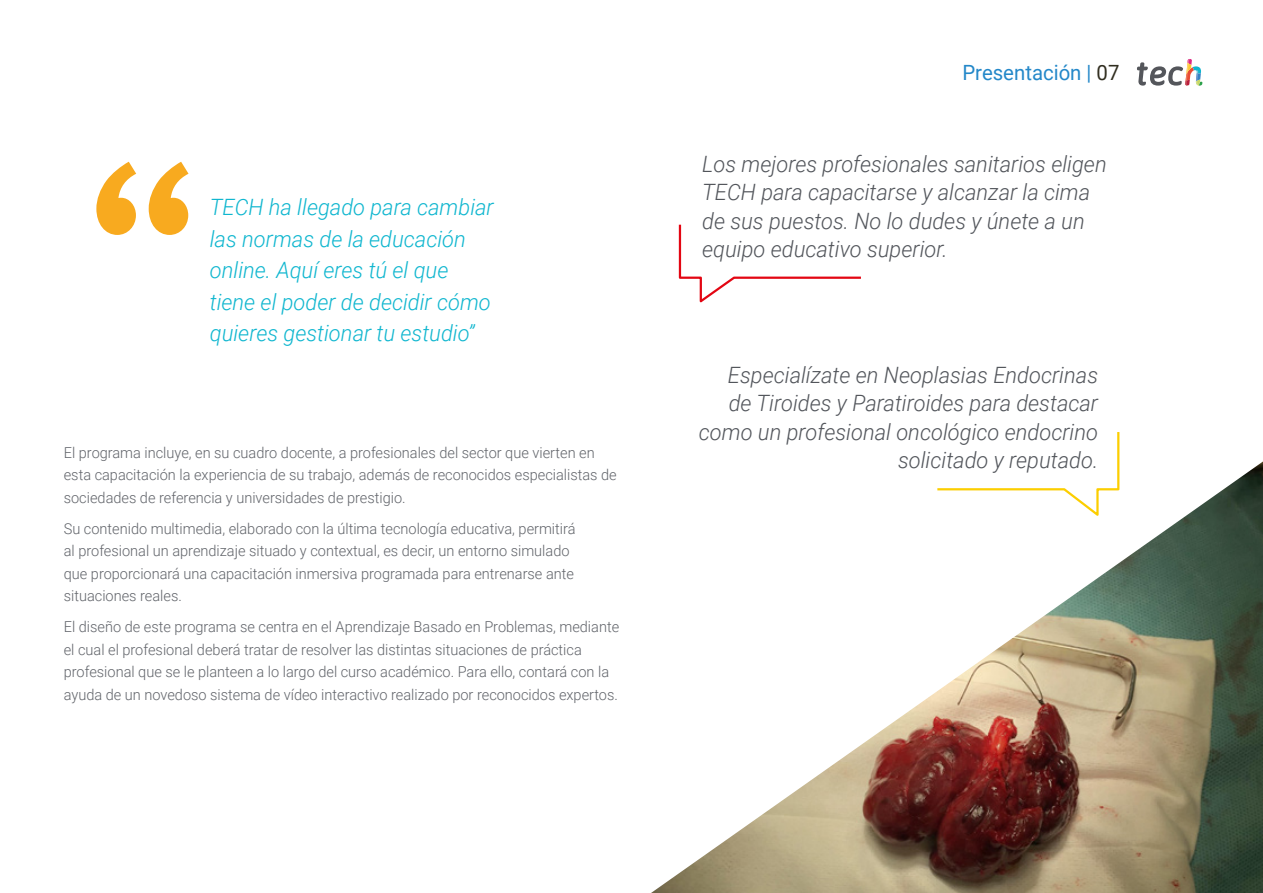
<style>
.page{position:relative;width:1263px;height:893px;background:#fff}
.page>*{position:absolute;margin:0;border:0;box-sizing:border-box;transform-origin:0 0}
.t1{font:italic 300 22.5px/28.5px "Roboto";color:#52555b;text-align:right}
.t2{font:italic 300 22.5px/31.5px "Roboto";color:#0fb6cf}
.t3{font:21px "Roboto";color:#2488c9}
.t4{font:300 15px/22.5px "Roboto";color:#61646a}
.s1{color:#312e20}
</style>
<div class="page">
<svg style="left:96px;top:162px;width:93px;height:73px"></svg>
<svg style="left:1137px;top:59px;width:65px;height:27px"></svg>
<svg style="left:1117px;top:432px;width:3px;height:29px"></svg>
<svg style="left:678px;top:224px;width:183px;height:79px"></svg>
<img style="left:651px;top:461px;width:612px;height:432px">
<h1 class="t2" style="left:210px;top:191px;width:286px">TECH ha llegado para cambiar las normas de la educación online. Aquí eres tú el que tiene el poder de decidir cómo quieres gestionar tu estudio”</h1>
<p class="t4" style="left:64px;top:441px;width:554px">El programa incluye, en su cuadro docente, a profesionales del sector que vierten en esta capacitación la experiencia de su trabajo, además de reconocidos especialistas de sociedades de referencia y universidades de prestigio.</p>
<p class="t4" style="left:64px;top:517px;width:513px">Su contenido multimedia, elaborado con la última tecnología educativa, permitirá al profesional un aprendizaje situado y contextual, es decir, un entorno simulado que proporcionará una capacitación inmersiva programada para entrenarse ante situaciones reales.</p>
<p class="t4" style="left:64px;top:615px;width:557px">El diseño de este programa se centra en el Aprendizaje Basado en Problemas, mediante el cual el profesional deberá tratar de resolver las distintas situaciones de práctica profesional que se le planteen a lo largo del curso académico. Para ello, contará con la ayuda de un novedoso sistema de vídeo interactivo realizado por reconocidos expertos.</p>
<h2 class="t3" style="left:962px;top:57px;width:159px">Presentación | <span class="s1">07</span></h2>
<h1 class="t1" style="left:702px;top:149px;width:406px;text-align:left">Los mejores profesionales sanitarios eligen TECH para capacitarse y alcanzar la cima de sus puestos. No lo dudes y únete a un equipo educativo superior.</h1>
<h1 class="t1" style="left:699px;top:359px;width:401px">Especialízate en Neoplasias Endocrinas<br>de Tiroides y Paratiroides para destacar como un profesional oncológico endocrino solicitado y reputado.</h1>
</div>
